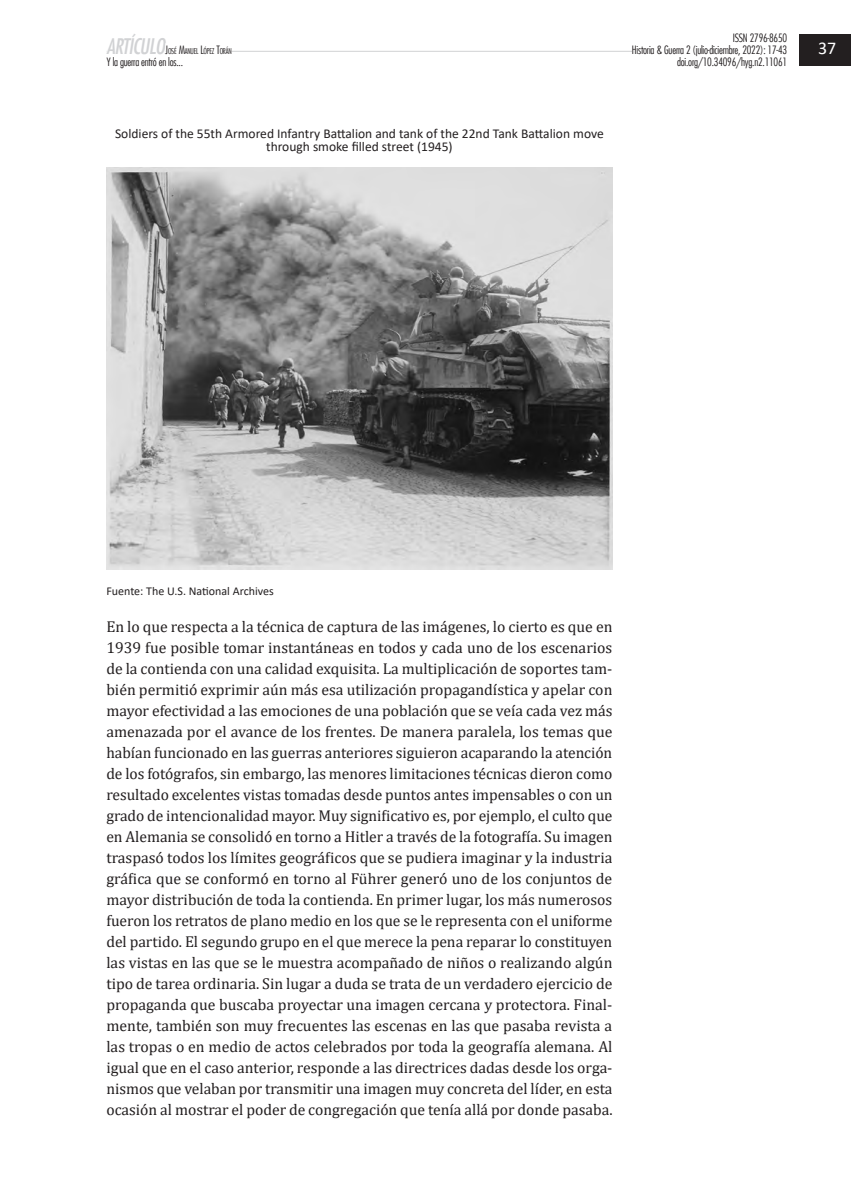
<style>
.page{position:relative;width:851px;height:1191px;background:#fff}
.page>*{position:absolute;margin:0;border:0;box-sizing:border-box;transform-origin:0 0}
.t1{font:18px "Calibri";color:#fff}
.art-texto-central{font:15.75px/21px "Cambria";color:#231f20;text-align:justify}
.imagen-epigrafe{font:13.5px/13.5px "Calibri";color:#231f20;text-align:center}
.art-fuente{font:12px "Calibri";color:#231f20}
.t2{font:300 condensed 11.25px/12px "Futura LT";letter-spacing:-.02em;color:#231f20;text-align:right}
.t3{font:300 condensed 7.8px "Futura LT";letter-spacing:-.03em;color:#231f20}
.s1{font-weight:400;font-style:italic;font-size:21px;color:#d1d2d4}
.s2{font-size:11.25px}
</style>
<div class="page">
<hr style="left:106px;top:51px;width:622px;height:1px;background:#d1d2d4">
<div style="left:632px;top:43px;width:155px;height:15px;background:#fff"></div>
<div style="left:106px;top:40px;width:59px;height:15px;background:#fff"></div>
<div style="left:799px;top:35px;width:51px;height:31px;background:#231f20"></div>
<div style="left:165px;top:43px;width:66px;height:15px;background:#fff"></div>
<img style="left:106px;top:167px;width:506px;height:403px">
<p class="t3" style="left:106px;top:46px;width:127px"><span class="s1">ARTÍCULO</span><span class="s2">J</span>OSÉ <span class="s2">M</span>ANUEL <span class="s2">L</span>ÓPEZ <span class="s2">T</span>ORÁN</p>
<p class="t1" style="left:818px;top:35px;width:20px">37</p>
<p class="t2" style="left:106px;top:56px;width:78px">Y la guerra entró en los...</p>
<p class="t2" style="left:632px;top:32px;width:157px">ISSN 2796-8650<br>Historia &amp; Guerra 2 (julio-diciembre, 2022): 17-43 doi.org/10.34096/hyg.n2.11061</p>
<p class="imagen-epigrafe" style="left:115px;top:126px;width:490px">Soldiers of the 55th Armored Infantry Battalion and tank of the 22nd Tank Battalion move through smoke filled street (1945)</p>
<p class="art-fuente" style="left:106px;top:582px;width:169px">Fuente: The U.S. National Archives</p>
<p class="art-texto-central" style="left:106px;top:616px;width:507px">En lo que respecta a la técnica de captura de las imágenes, lo cierto es que en 1939 fue posible tomar instantáneas en todos y cada uno de los escenarios de la contienda con una calidad exquisita. La multiplicación de soportes tam&shy;bién permitió exprimir aún más esa utilización propagandística y apelar con mayor efectividad a las emociones de una población que se veía cada vez más amenazada por el avance de los frentes. De manera paralela, los temas que habían funcionado en las guerras anteriores siguieron acaparando la atención de los fotógrafos, sin embargo, las menores limitaciones técnicas dieron como resultado excelentes vistas tomadas desde puntos antes impensables o con un grado de intencionalidad mayor. Muy significativo es, por ejemplo, el culto que en Alemania se consolidó en torno a Hitler a través de la fotografía. Su imagen traspasó todos los límites geográficos que se pudiera imaginar y la industria gráfica que se conformó en torno al Führer generó uno de los conjuntos de mayor distribución de toda la contienda. En primer lugar, los más numerosos fueron los retratos de plano medio en los que se le representa con el uniforme del partido. El segundo grupo en el que merece la pena reparar lo constituyen las vistas en las que se le muestra acompañado de niños o realizando algún tipo de tarea ordinaria. Sin lugar a duda se trata de un verdadero ejercicio de propaganda que buscaba proyectar una imagen cercana y protectora. Final&shy;mente, también son muy frecuentes las escenas en las que pasaba revista a las tropas o en medio de actos celebrados por toda la geografía alemana. Al igual que en el caso anterior, responde a las directrices dadas desde los orga&shy;nismos que velaban por transmitir una imagen muy concreta del líder, en esta ocasión al mostrar el poder de congregación que tenía allá por donde pasaba.</p>
</div>
